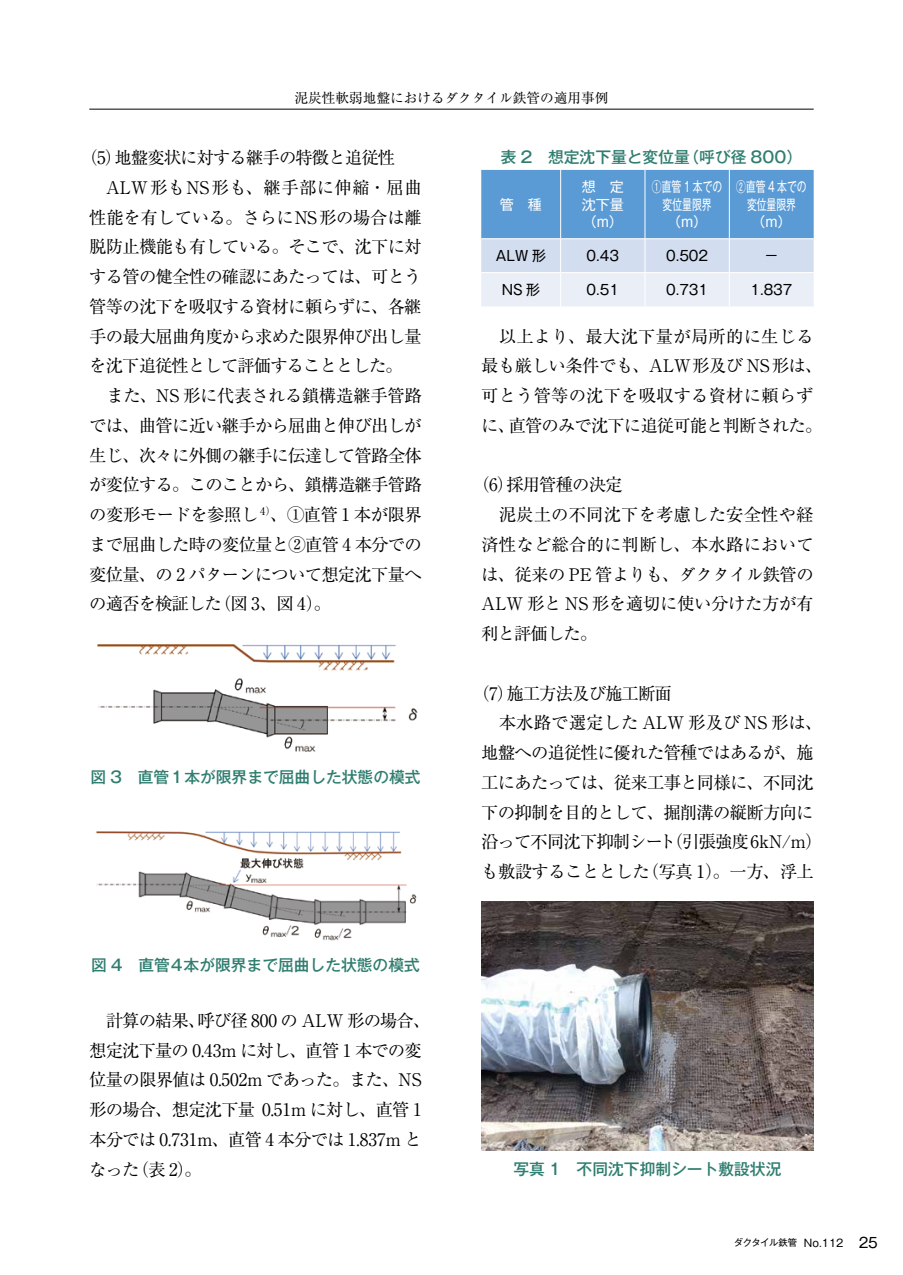
<style>
.page{position:relative;width:903px;height:1275px;background:#fff}
.page>*{position:absolute;margin:0;border:0;box-sizing:border-box;transform-origin:0 0}
.t1{font:17.32px/29.8px "Ryumin Pro";letter-spacing:-.04em;color:#000}
.t2{font:17.32px/29.8px "Ryumin Pro";color:#000}
.t3{font:17.32px/29.8px "Ryumin Pro";letter-spacing:.01em;color:#000}
.t4{font:500 15.75px "Gothic MB101 Pro";color:#307e70}
.t5{font:14px "Gothic MB101 Pro";color:#000}
.t6{font:14px/17.5px "Gothic MB101 Pro";color:#fff;text-align:center;scale:.7 1}
.t7{font:14px/17.5px "Gothic MB101 Pro";color:#fff;text-align:justify}
.t8{font:13.65px "Ryumin Pro";color:#000}
.t9{font:9.28px "Gothic MB101 Pro";letter-spacing:-.05em;color:#000}
.s1{font-size:10.5px}
.s2{font-size:14px}
</style>
<div class="page">
<hr style="left:89px;top:109px;width:725px;height:1px;background:#000">
<img style="left:97px;top:644px;width:321px;height:108px">
<img style="left:95px;top:831px;width:322px;height:110px">
<svg style="left:481px;top:170px;width:333px;height:136px;background:#9cc0e4"></svg>
<hr style="left:560px;top:170px;width:1px;height:68px;background:#fff">
<hr style="left:645px;top:170px;width:1px;height:68px;background:#fff">
<hr style="left:729px;top:170px;width:1px;height:68px;background:#fff">
<hr style="left:481px;top:238px;width:80px;height:1px;background:#fff">
<hr style="left:561px;top:238px;width:84px;height:1px;background:#fff">
<hr style="left:560px;top:239px;width:1px;height:33px;background:#fff">
<hr style="left:645px;top:238px;width:84px;height:1px;background:#fff">
<hr style="left:645px;top:239px;width:1px;height:33px;background:#fff">
<hr style="left:729px;top:238px;width:85px;height:1px;background:#fff">
<hr style="left:729px;top:239px;width:1px;height:33px;background:#fff">
<hr style="left:481px;top:272px;width:80px;height:1px;background:#fff">
<hr style="left:561px;top:272px;width:84px;height:1px;background:#fff">
<hr style="left:560px;top:273px;width:1px;height:33px;background:#fff">
<hr style="left:645px;top:272px;width:84px;height:1px;background:#fff">
<hr style="left:645px;top:273px;width:1px;height:33px;background:#fff">
<hr style="left:729px;top:272px;width:85px;height:1px;background:#fff">
<hr style="left:729px;top:273px;width:1px;height:33px;background:#fff">
<img style="left:481px;top:902px;width:333px;height:249px">
<p class="t8" style="left:294px;top:87px;width:315px">泥炭性軟弱地盤におけるダクタイル鉄管の適用事例</p>
<p class="t1" style="left:89px;top:142px;width:334px;text-indent:-9px">（5）地盤変状に対する継手の特徴と追従性　ALW形もNS形も、継手部に伸縮・屈曲性能を有している。さらにNS形の場合は離脱防止機能も有している。そこで、沈下に対する管の健全性の確認にあたっては、可とう管等の沈下を吸収する資材に頼らずに、各継手の最大屈曲角度から求めた限界伸び出し量を沈下追従性として評価することとした。　また、NS 形に代表される鎖構造継手管路では、曲管に近い継手から屈曲と伸び出しが生じ、次々に外側の継手に伝達して管路全体が変位する。このことから、鎖構造継手管路の変形モードを参照し <sup>4）</sup>、①直管 1 本が限界まで屈曲した時の変位量と②直管 4 本分での変位量、の 2 パターンについて想定沈下量への適否を検証した（図 3、図 4）。</p>
<p class="t4" style="left:90px;top:764px;width:332px">図 3　直管1本が限界まで屈曲した状態の模式</p>
<p class="t4" style="left:91px;top:952px;width:330px">図 4　直管4本が限界まで屈曲した状態の模式</p>
<p class="t1" style="left:89px;top:1004px;width:343px">　計算の結果、呼び径 800 の ALW 形の場合、想定沈下量の 0.43m に対し、直管 1 本での変位量の限界値は 0.502m であった。また、NS形の場合、想定沈下量 0.51m に対し、直管 1本分では 0.731m、直管 4 本分では 1.837m となった（表 2）。</p>
<p class="t4" style="left:501px;top:144px;width:303px">表 2　想定沈下量と変位量（呼び径 800）</p>
<p class="t7" style="left:500px;top:194px;width:43px">管　種</p>
<p class="t7" style="left:582px;top:176px;width:43px">想　定沈下量（m）</p>
<p class="t6" style="left:652px;top:176px;width:102px">①直管 1 本での変位量限界（m）</p>
<p class="t6" style="left:736px;top:176px;width:102px">②直管 4 本での変位量限界（m）</p>
<p class="t5" style="left:496px;top:244px;width:52px">ALW 形</p>
<p class="t5" style="left:587px;top:244px;width:34px">0.43</p>
<p class="t5" style="left:666px;top:244px;width:43px">0.502</p>
<p class="t5" style="left:764px;top:244px;width:15px">－</p>
<p class="t5" style="left:502px;top:278px;width:40px">NS 形</p>
<p class="t5" style="left:587px;top:278px;width:34px">0.51</p>
<p class="t5" style="left:666px;top:278px;width:43px">0.731</p>
<p class="t5" style="left:750px;top:278px;width:43px">1.837</p>
<p class="t3" style="left:481px;top:320px;width:343px">　以上より、最大沈下量が局所的に生じる最も厳しい条件でも、ALW形及び NS形は、可とう管等の沈下を吸収する資材に頼らずに、直管のみで沈下に追従可能と判断された。</p>
<p class="t2" style="left:481px;top:469px;width:334px;text-indent:-9px">（6）採用管種の決定<br>　泥炭土の不同沈下を考慮した安全性や経済性など総合的に判断し、本水路においては、従来の PE 管よりも、ダクタイル鉄管の<br>ALW 形と NS 形を適切に使い分けた方が有利と評価した。</p>
<p class="t1" style="left:481px;top:677px;width:343px;text-indent:-9px">（7）施工方法及び施工断面<br>　本水路で選定した ALW 形及び NS 形は、地盤への追従性に優れた管種ではあるが、施工にあたっては、従来工事と同様に、不同沈下の抑制を目的として、掘削溝の縦断方向に沿って不同沈下抑制シート（引張強度 6kN/m）も敷設することとした（写真 1）。一方、浮上</p>
<p class="t4" style="left:513px;top:1156px;width:269px">写真 1　不同沈下抑制シート敷設状況</p>
<p class="t9" style="left:734px;top:1235px;width:145px">ダクタイル鉄管 <span class="s1">No.112</span> <span class="s2">25</span></p>
</div>
